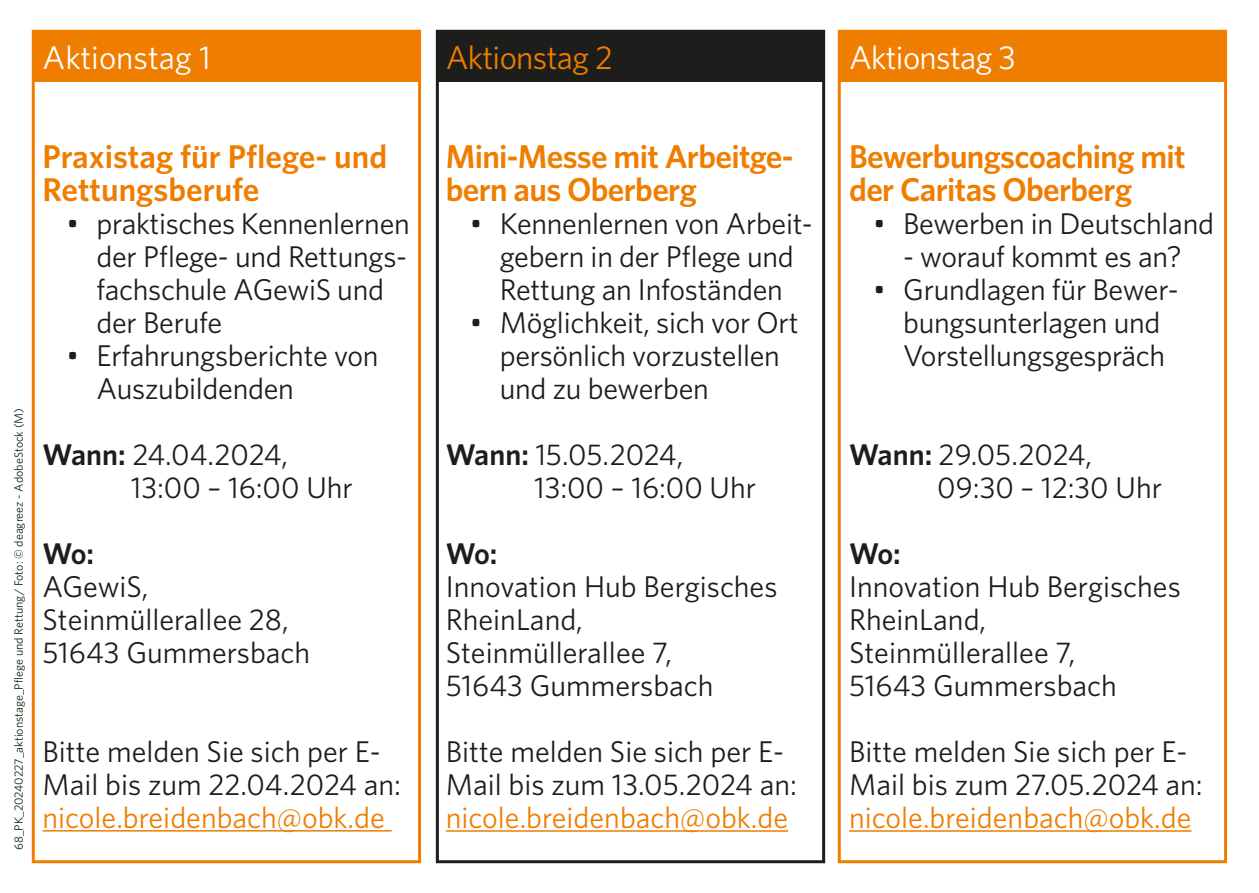
<style>
.page{position:relative;width:1259px;height:893px;background:#fff}
.page>*{position:absolute;margin:0;border:0;box-sizing:border-box;transform-origin:0 0}
.t1{font:600 33px/33px "Whitney";letter-spacing:-.02em;color:#ef7d00}
.t2{font:600 33px/33px "Whitney";color:#ef7d00}
.t3{font:33px "Whitney";letter-spacing:-.015em;color:#fff}
.t4{font:33px "Whitney";letter-spacing:-.02em;color:#ef7d00}
.t5{font:30px/33px "Whitney";letter-spacing:-.01em;color:#1d1d1b}
.t6{font:30px "Whitney";color:#ef7d00}
.t7{font:600 30px "Whitney";color:#1d1d1b}
.t8{font:12px "Whitney";color:#1d1d1b}
.s1{font-weight:600}
</style>
<div class="page">
<div style="left:32px;top:30px;width:389px;height:833px;border:3px solid #ef7d00"></div>
<div style="left:436px;top:30px;width:389px;height:833px;border:3px solid #1d1d1b"></div>
<div style="left:838px;top:30px;width:389px;height:833px;border:3px solid #ef7d00"></div>
<div style="left:33px;top:31px;width:386px;height:51px;background:#ef7d00"></div>
<div style="left:839px;top:31px;width:386px;height:51px;background:#ef7d00"></div>
<div style="left:437px;top:31px;width:386px;height:51px;background:#1d1d1b"></div>
<hr style="left:43px;top:830px;width:349px;height:2px;background:#ef7d00">
<hr style="left:446px;top:830px;width:342px;height:2px;background:#ef7d00">
<hr style="left:849px;top:830px;width:342px;height:2px;background:#ef7d00">
<p class="t3" style="left:43px;top:35px;width:170px">Aktionstag 1</p>
<p class="t8" style="left:11px;top:850px;width:443px;rotate:-90deg">68_PK_20240227_aktionstage_Pflege und Rettung/ Foto: © deagreez - AdobeStock (M)</p>
<p class="t2" style="left:43px;top:139px;width:346px">Praxistag für Pflege- und<br>Rettungsberufe</p>
<p class="t5" style="left:97px;top:206px;width:315px;text-indent:-30px">• praktisches Kennenlernen der Pflege- und Rettungs&shy;fachschule AGewiS und der Berufe</p>
<p class="t5" style="left:97px;top:338px;width:283px;text-indent:-30px">• Erfahrungsberichte von<br>Auszubildenden</p>
<p class="t5" style="left:131px;top:437px;width:224px;text-indent:-88px"><span class="s1">Wann:</span> 24.04.2024,<br>13:00 – 16:00 Uhr</p>
<p class="t7" style="left:43px;top:533px;width:53px">Wo:</p>
<p class="t5" style="left:43px;top:569px;width:269px">AGewiS,<br>Steinmüllerallee 28,<br>51643 Gummersbach</p>
<p class="t5" style="left:43px;top:734px;width:360px">Bitte melden Sie sich per E-<br>Mail bis zum 22.04.2024 an:</p>
<p class="t6" style="left:43px;top:797px;width:344px">nicole.breidenbach@obk.de</p>
<p class="t4" style="left:446px;top:36px;width:168px">Aktionstag 2</p>
<p class="t1" style="left:446px;top:139px;width:349px">Mini-Messe mit Arbeitge&shy;bern aus Oberberg</p>
<p class="t5" style="left:470px;top:206px;width:344px;text-align:center">• Kennenlernen von Arbeit&shy;gebern in der Pflege und<br>Rettung an Infoständen</p>
<p class="t5" style="left:500px;top:305px;width:300px;text-indent:-30px">• Möglichkeit, sich vor Ort persönlich vorzustellen und zu bewerben</p>
<p class="t5" style="left:534px;top:437px;width:224px;text-indent:-88px"><span class="s1">Wann:</span> 15.05.2024,<br>13:00 – 16:00 Uhr</p>
<p class="t7" style="left:446px;top:534px;width:53px">Wo:</p>
<p class="t5" style="left:446px;top:569px;width:333px">Innovation Hub Bergisches<br>RheinLand,<br>Steinmüllerallee 7,<br>51643 Gummersbach</p>
<p class="t5" style="left:446px;top:734px;width:352px">Bitte melden Sie sich per E-<br>Mail bis zum 13.05.2024 an:</p>
<p class="t6" style="left:446px;top:798px;width:344px">nicole.breidenbach@obk.de</p>
<p class="t3" style="left:849px;top:36px;width:168px">Aktionstag 3</p>
<p class="t1" style="left:849px;top:139px;width:338px">Bewerbungscoaching mit der Caritas Oberberg</p>
<p class="t5" style="left:873px;top:206px;width:342px">• Bewerben in Deutschland</p>
<p class="t5" style="left:903px;top:239px;width:280px">- worauf kommt es an?</p>
<p class="t5" style="left:873px;top:272px;width:307px;text-align:center">• Grundlagen für Bewer&shy;bungsunterlagen und<br>Vorstellungsgespräch</p>
<p class="t5" style="left:937px;top:437px;width:226px;text-indent:-88px"><span class="s1">Wann:</span> 29.05.2024,<br>09:30 – 12:30 Uhr</p>
<p class="t7" style="left:849px;top:534px;width:53px">Wo:</p>
<p class="t5" style="left:849px;top:569px;width:333px">Innovation Hub Bergisches<br>RheinLand,<br>Steinmüllerallee 7,<br>51643 Gummersbach</p>
<p class="t5" style="left:849px;top:734px;width:355px">Bitte melden Sie sich per E-<br>Mail bis zum 27.05.2024 an:</p>
<p class="t6" style="left:849px;top:798px;width:344px">nicole.breidenbach@obk.de</p>
</div>
